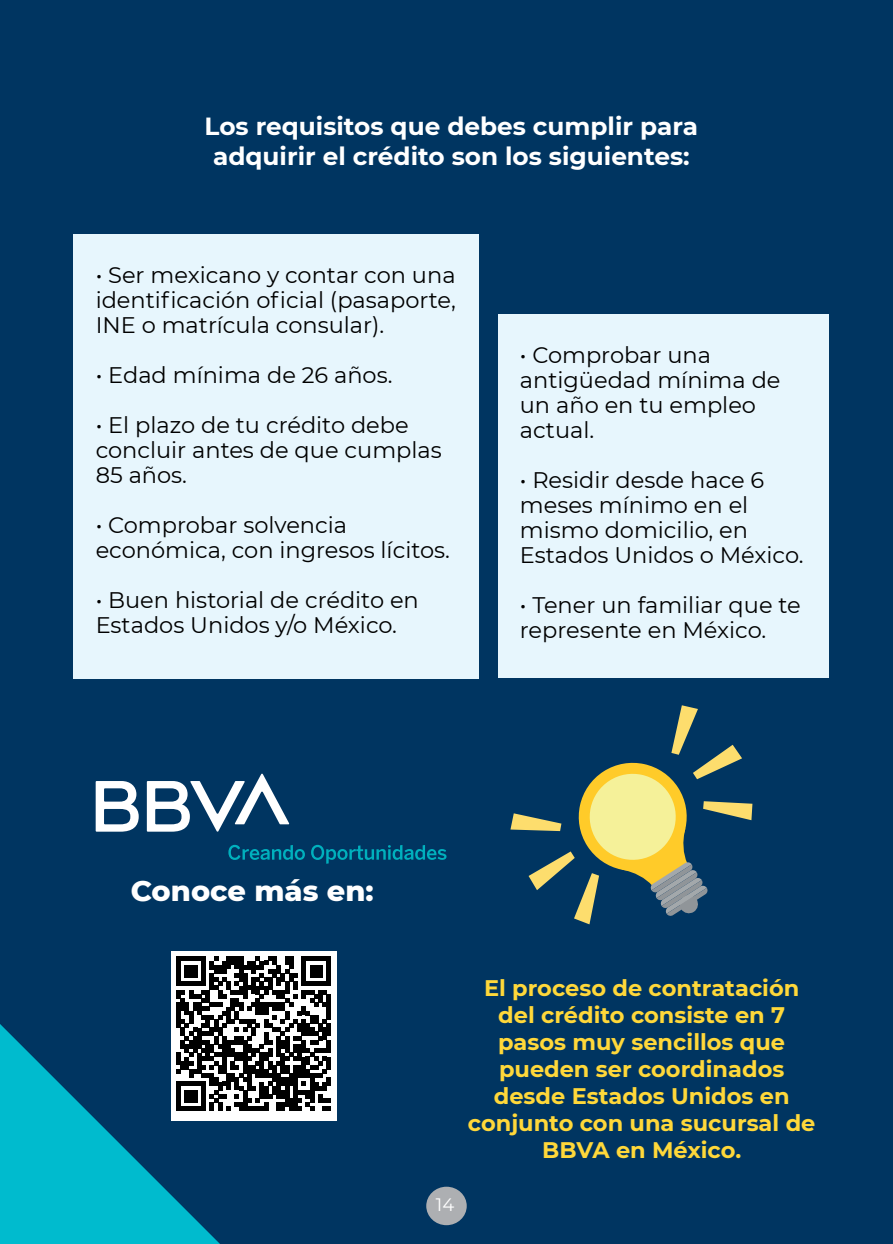
<style>
.page{position:relative;width:893px;height:1244px;background:#003561}
.page>*{position:absolute;margin:0;border:0;box-sizing:border-box;transform-origin:0 0}
.t1{font:800 28.8px "Montserrat";color:#fff}
.t2{font:700 24.75px/29.7px "Montserrat";color:#fff;text-align:center}
.t3{font:22.5px/25px "Montserrat";color:#000}
.t4{font:700 22.5px/27px "Montserrat";color:#ffd83a;text-align:center}
.t5{font:18px "Montserrat";color:#fff}
</style>
<div class="page">
<div style="left:171px;top:951px;width:165px;height:169px;background:#fff"></div>
<svg style="left:176px;top:956px;width:155px;height:155px"></svg>
<svg style="left:96px;top:781px;width:43px;height:50px"></svg>
<svg style="left:147px;top:773px;width:142px;height:59px"></svg>
<svg style="left:228px;top:845px;width:77px;height:15px"></svg>
<svg style="left:311px;top:845px;width:135px;height:19px"></svg>
<div style="left:73px;top:234px;width:405px;height:445px;background:#e7f6fd"></div>
<div style="left:499px;top:315px;width:330px;height:363px;background:#e7f6fd"></div>
<svg style="left:510px;top:705px;width:242px;height:219px"></svg>
<svg style="left:0;top:1024px;width:220px;height:220px;fill:#00bbce"></svg>
<div style="left:426px;top:1186px;width:41px;height:39px;background:#adafb2;border-radius:50%"></div>
<p class="t2" style="left:205px;top:110px;width:495px">Los requisitos que debes cumplir para adquirir el crédito son los siguientes:</p>
<p class="t3" style="left:96px;top:262px;width:362px;text-align:justify">• Ser mexicano y contar con una identificación oficial (pasaporte, INE o matrícula consular).</p>
<p class="t3" style="left:96px;top:362px;width:298px">• Edad mínima de 26 años.</p>
<p class="t3" style="left:96px;top:412px;width:348px">• El plazo de tu crédito debe concluir antes de que cumplas<br>85 años.</p>
<p class="t3" style="left:96px;top:512px;width:356px">• Comprobar solvencia económica, con ingresos lícitos.</p>
<p class="t3" style="left:96px;top:586px;width:325px">• Buen historial de crédito en<br>Estados Unidos y/o México.</p>
<p class="t3" style="left:520px;top:342px;width:262px">• Comprobar una antigüedad mínima de un año en tu empleo actual.</p>
<p class="t3" style="left:520px;top:467px;width:285px">• Residir desde hace 6 meses mínimo en el mismo domicilio, en<br>Estados Unidos o México.</p>
<p class="t3" style="left:520px;top:592px;width:282px">• Tener un familiar que te represente en México.</p>
<p class="t1" style="left:131px;top:869px;width:244px">Conoce más en:</p>
<p class="t4" style="left:468px;top:974px;width:349px">El proceso de contratación del crédito consiste en 7 pasos muy sencillos que pueden ser coordinados desde Estados Unidos en conjunto con una sucursal de<br>BBVA en México.</p>
<p class="t5" style="left:436px;top:1192px;width:20px">14</p>
</div>
